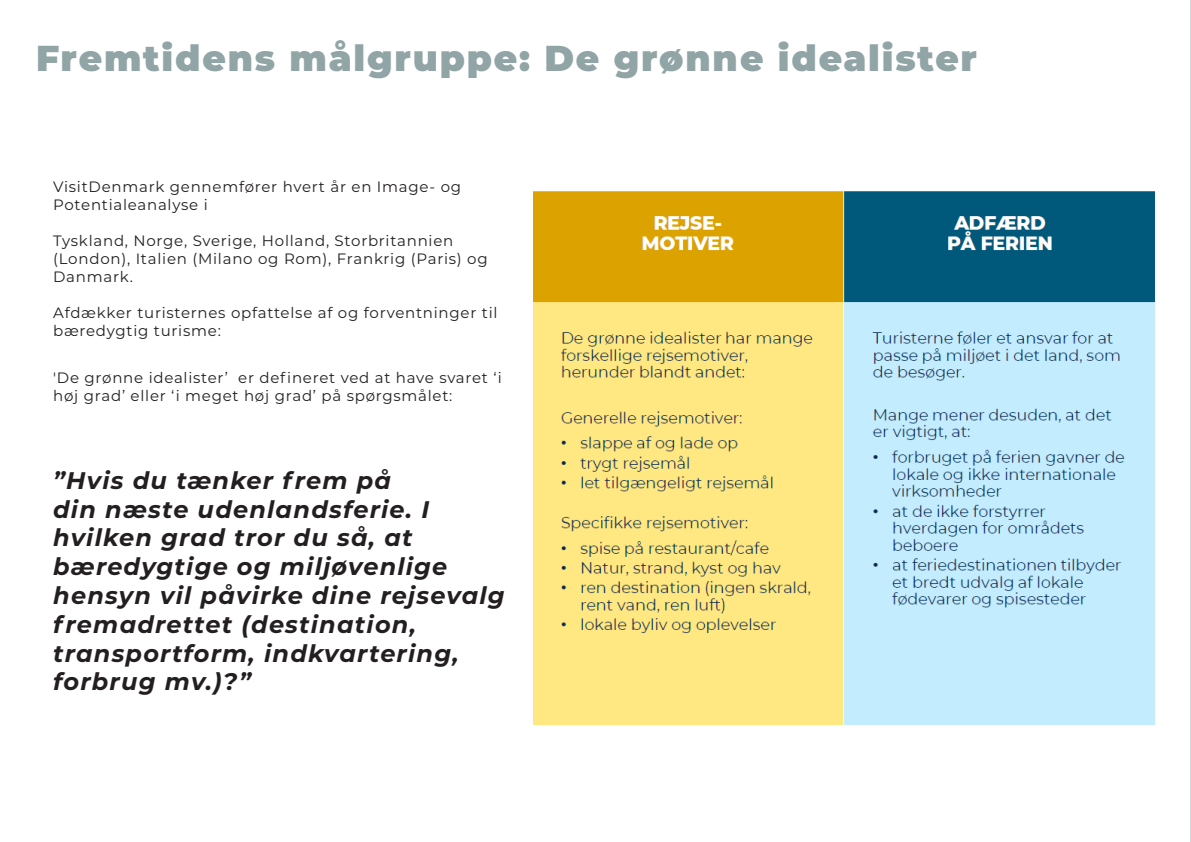
<style>
.page{position:relative;width:1191px;height:842px;background:#fff}
.page>*{position:absolute;margin:0;border:0;box-sizing:border-box;transform-origin:0 0}
.Overskrifter{font:900 36px "Montserrat";letter-spacing:.05em;color:#91a4a6}
.Kilder_str__9{font:italic 700 24px/28.8px "Montserrat";letter-spacing:.05em;color:#231f20}
.Fremhævet_tekst_str{font:15px/18px "Montserrat";letter-spacing:.05em;color:#231f20}
</style>
<div class="page">
<img style="left:533px;top:191px;width:622px;height:533px">
<hr style="left:1189px;top:0;width:2px;height:842px;background:#202e3c">
<p class="Overskrifter" style="left:36px;top:31px;width:942px">Fremtidens målgruppe: De grønne idealister</p>
<p class="Fremhævet_tekst_str" style="left:53px;top:178px;width:409px">VisitDenmark gennemfører hvert år en Image- og<br>Potentialeanalyse i</p>
<p class="Fremhævet_tekst_str" style="left:53px;top:232px;width:436px">Tyskland, Norge, Sverige, Holland, Storbritannien (London), Italien (Milano og Rom), Frankrig (Paris) og<br>Danmark.</p>
<p class="Fremhævet_tekst_str" style="left:53px;top:304px;width:446px">Afdækker turisternes opfattelse af og forventninger til bæredygtig turisme:</p>
<p class="Fremhævet_tekst_str" style="left:53px;top:368px;width:450px">'De grønne idealister’ er defineret ved at have svaret ‘i høj grad’ eller ‘i meget høj grad’ på spørgsmålet:</p>
<p class="Kilder_str__9" style="left:53px;top:465px;width:453px">”Hvis du tænker frem på<br>din næste udenlandsferie. I hvilken grad tror du så, at bæredygtige og miljøvenlige hensyn vil påvirke dine rejsevalg fremadrettet (destination, transportform, indkvartering, forbrug mv.)?”</p>
</div>
